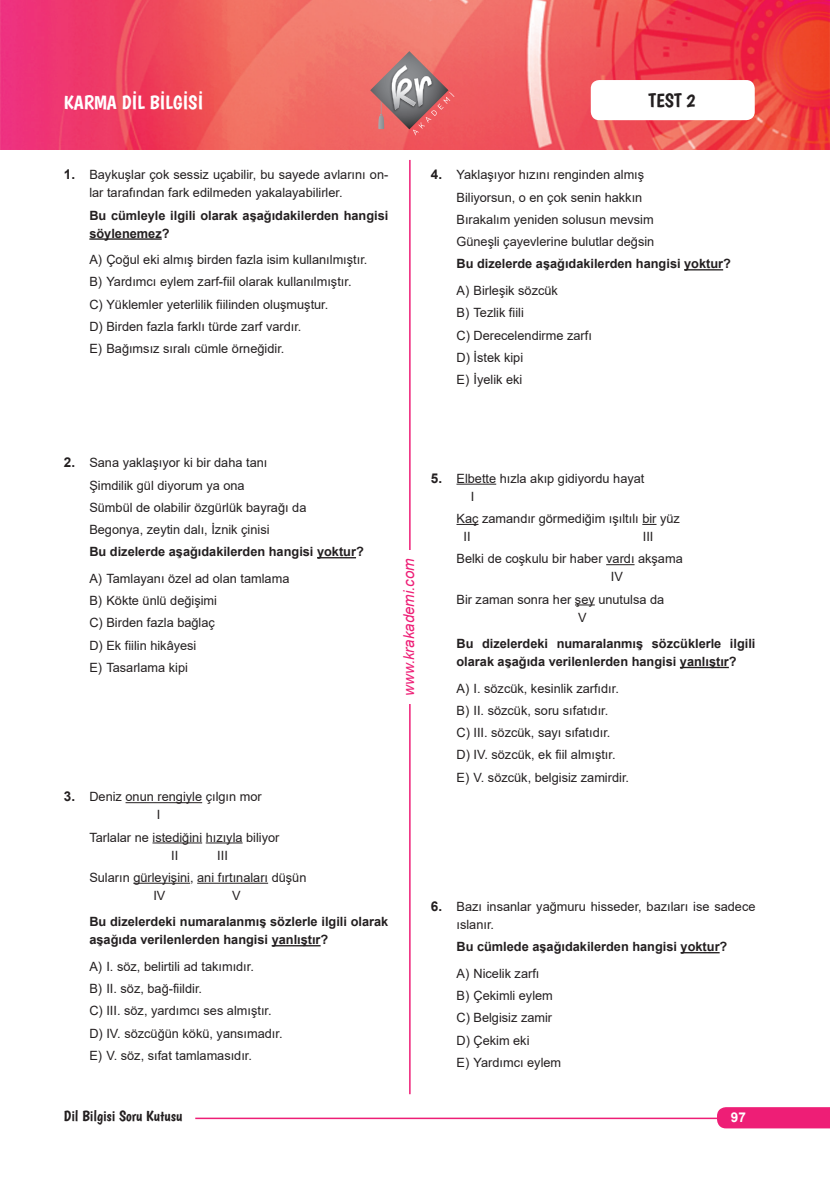
<style>
.page{position:relative;width:830px;height:1191px;background:#fff}
.page>*{position:absolute;margin:0;border:0;box-sizing:border-box;transform-origin:0 0}
.t1{font:19.5px "Boogaloo";color:#fff}
.t2{font:19.5px "Boogaloo";color:#231f20}
.t3{font:15px "Boogaloo";color:#231f20}
.t4{font:italic 15px "Arial";color:#ee1e76}
.t5{font:700 13.5px "Arial";color:#fff}
.t6{font:12.75px/22.2px "Arial";color:#231f20}
.t7{font:700 12.75px/18px "Arial";color:#231f20}
.s1{font-weight:700;font-size:13.5px}
</style>
<div class="page">
<hr style="left:409px;top:160px;width:1px;height:934px;background:#ee1e76">
<div style="left:395px;top:550px;width:26px;height:153px;background:#fff"></div>
<svg style="left:716px;top:1107px;width:113px;height:21px;background:#ee2479"></svg>
<img style="left:0;top:0;width:829px;height:150px">
<div style="left:590px;top:80px;width:164px;height:40px;background:#fff;border-radius:9px"></div>
<svg style="left:370px;top:51px;width:84px;height:84px;background:#c37878"></svg>
<hr style="left:195px;top:1117px;width:523px;height:2px;background:#ee1e76">
<hr style="left:89px;top:238px;width:73px;height:2px;background:#231f20">
<hr style="left:317px;top:557px;width:39px;height:1px;background:#231f20">
<hr style="left:125px;top:802px;width:77px;height:1px;background:#231f20">
<hr style="left:152px;top:842px;width:50px;height:1px;background:#231f20">
<hr style="left:206px;top:842px;width:36px;height:1px;background:#231f20">
<hr style="left:133px;top:882px;width:57px;height:1px;background:#231f20">
<hr style="left:197px;top:882px;width:71px;height:1px;background:#231f20">
<hr style="left:271px;top:945px;width:49px;height:1px;background:#231f20">
<hr style="left:683px;top:269px;width:39px;height:1px;background:#231f20">
<hr style="left:456px;top:484px;width:40px;height:1px;background:#231f20">
<svg style="left:456px;top:524px;width:22px;height:1px"></svg>
<svg style="left:642px;top:524px;width:14px;height:1px"></svg>
<svg style="left:606px;top:564px;width:28px;height:1px"></svg>
<svg style="left:575px;top:604px;width:19px;height:1px"></svg>
<hr style="left:679px;top:667px;width:49px;height:1px;background:#231f20">
<hr style="left:680px;top:952px;width:39px;height:1px;background:#231f20">
<h1 class="t1" style="left:64px;top:91px;width:141px">KARMA DİL BİLGİSİ</h1>
<h1 class="t2" style="left:648px;top:89px;width:49px">TEST 2</h1>
<p class="t6" style="left:89px;top:166px;width:300px;line-height:18px;text-indent:-26px"><span class="s1">1.</span> Baykuşlar çok sessiz uçabilir, bu sayede avlarını on&shy;lar tarafından fark edilmeden yakalayabilirler.</p>
<p class="t7" style="left:89px;top:206px;width:300px">Bu cümleyle ilgili olarak aşağıdakilerden hangisi söylenemez?</p>
<p class="t6" style="left:89px;top:248px;width:279px">A) Çoğul eki almış birden fazla isim kullanılmıştır.<br>B) Yardımcı eylem zarf-fiil olarak kullanılmıştır.<br>C) Yüklemler yeterlilik fiilinden oluşmuştur.<br>D) Birden fazla farklı türde zarf vardır.<br>E) Bağımsız sıralı cümle örneğidir.</p>
<p class="t6" style="left:456px;top:164px;width:199px;text-indent:-26px"><span class="s1">4.</span> Yaklaşıyor hızını renginden almış Biliyorsun, o en çok senin hakkın Bırakalım yeniden solusun mevsim Güneşli çayevlerine bulutlar değsin</p>
<p class="t7" style="left:456px;top:255px;width:276px">Bu dizelerde aşağıdakilerden hangisi yoktur?</p>
<p class="t6" style="left:456px;top:279px;width:137px">A) Birleşik sözcük<br>B) Tezlik fiili<br>C) Derecelendirme zarfı<br>D) İstek kipi<br>E) İyelik eki</p>
<p class="t6" style="left:89px;top:452px;width:218px;text-indent:-26px"><span class="s1">2.</span> Sana yaklaşıyor ki bir daha tanı Şimdilik gül diyorum ya ona<br>Sümbül de olabilir özgürlük bayrağı da Begonya, zeytin dalı, İznik çinisi</p>
<p class="t7" style="left:89px;top:543px;width:276px">Bu dizelerde aşağıdakilerden hangisi yoktur?</p>
<p class="t6" style="left:89px;top:567px;width:201px">A) Tamlayanı özel ad olan tamlama<br>B) Kökte ünlü değişimi<br>C) Birden fazla bağlaç<br>D) Ek fiilin hikâyesi<br>E) Tasarlama kipi</p>
<p class="t4" style="left:399px;top:696px;width:139px;rotate:-90deg">www.krakademi.com</p>
<p class="t6" style="left:157px;top:787px;width:106px;line-height:18px;text-indent:-93px"><span class="s1">3.</span> Deniz onun rengiyle çılgın mor<br>I</p>
<p class="t6" style="left:171px;top:828px;width:110px;line-height:18px;text-indent:-82px">Tarlalar ne istediğini hızıyla biliyor<br>II</p>
<p class="t6" style="left:89px;top:844px;width:218px;text-indent:128px">III<br>Suların gürleyişini, ani fırtınaları düşün</p>
<p class="t6" style="left:153px;top:884px;width:14px">IV</p>
<p class="t6" style="left:232px;top:884px;width:10px">V</p>
<p class="t7" style="left:89px;top:913px;width:300px">Bu dizelerdeki numaralanmış sözlerle ilgili olarak aşağıda verilenlerden hangisi yanlıştır?</p>
<p class="t6" style="left:89px;top:955px;width:195px">A) I. söz, belirtili ad takımıdır.<br>B) II. söz, bağ-fiildir.<br>C) III. söz, yardımcı ses almıştır.<br>D) IV. sözcüğün kökü, yansımadır.<br>E) V. söz, sıfat tamlamasıdır.</p>
<p class="t3" style="left:64px;top:1107px;width:120px">Dil Bilgisi Soru Kutusu</p>
<p class="t6" style="left:470px;top:469px;width:175px;line-height:18px;text-indent:-40px"><span class="s1">5.</span> Elbette hızla akıp gidiyordu hayat<br>I</p>
<p class="t6" style="left:463px;top:509px;width:218px;line-height:18px;text-indent:-7px">Kaç zamandır görmediğim ışıltılı bir yüz<br>II</p>
<p class="t6" style="left:456px;top:525px;width:228px;text-indent:186px">III<br>Belki de coşkulu bir haber vardı akşama</p>
<p class="t6" style="left:456px;top:565px;width:209px;text-indent:154px">IV<br>Bir zaman sonra her şey unutulsa da</p>
<p class="t6" style="left:578px;top:606px;width:10px">V</p>
<p class="t7" style="left:456px;top:635px;width:300px">Bu dizelerdeki numaralanmış sözcüklerle ilgili olarak aşağıda verilenlerden hangisi yanlıştır?</p>
<p class="t6" style="left:456px;top:677px;width:174px">A) I. sözcük, kesinlik zarfıdır.<br>B) II. sözcük, soru sıfatıdır.<br>C) III. sözcük, sayı sıfatıdır.<br>D) IV. sözcük, ek fiil almıştır.<br>E) V. sözcük, belgisiz zamirdir.</p>
<p class="t6" style="left:456px;top:897px;width:300px;line-height:18px;text-indent:-26px"><span class="s1">6.</span> Bazı insanlar yağmuru hisseder, bazıları ise sadece ıslanır.</p>
<p class="t7" style="left:456px;top:938px;width:272px">Bu cümlede aşağıdakilerden hangisi yoktur?</p>
<p class="t6" style="left:456px;top:962px;width:106px">A) Nicelik zarfı<br>B) Çekimli eylem<br>C) Belgisiz zamir<br>D) Çekim eki<br>E) Yardımcı eylem</p>
<p class="t5" style="left:730px;top:1108px;width:17px">97</p>
</div>
